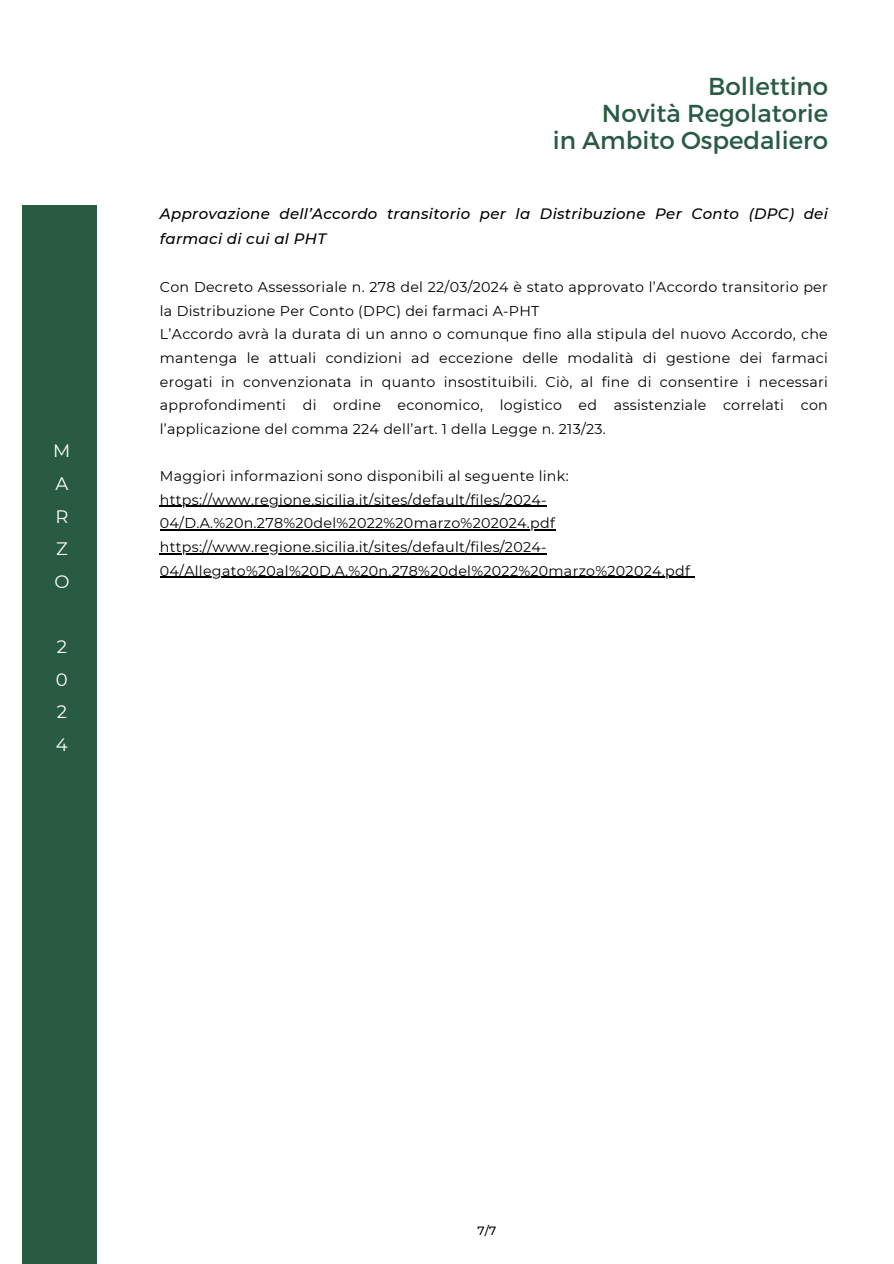
<style>
.page{position:relative;width:894px;height:1264px;background:#fff}
.page>*{position:absolute;margin:0;border:0;box-sizing:border-box;transform-origin:0 0}
.t1{font:24.45px/27px "Montserrat";color:#295b43;text-align:right}
.t2{font:18px/32.7px "Montserrat";color:#fff}
.t3{font:italic 500 15px/24.8px "Montserrat";letter-spacing:.02em;color:#000}
.t4{font:14.25px/23.7px "Montserrat";letter-spacing:.02em;color:#000}
.t5{font:500 12px "Montserrat";color:#000}
</style>
<div class="page">
<div style="left:23px;top:206px;width:74px;height:1057px;background:#295b43"></div>
<hr style="left:160px;top:506px;width:386px;height:1px;background:#000">
<hr style="left:160px;top:529px;width:395px;height:1px;background:#000">
<hr style="left:160px;top:553px;width:386px;height:1px;background:#000">
<hr style="left:160px;top:576px;width:530px;height:2px;background:#000">
<p class="t2" style="left:53px;top:434px;width:19px">M<br>A<br>R<br>Z<br>O</p>
<p class="t2" style="left:56px;top:630px;width:13px;text-align:justify">2<br>0<br>2<br>4</p>
<h1 class="t1" style="left:552px;top:71px;width:277px">Bollettino<br>Novità Regolatorie<br>in Ambito Ospedaliero</h1>
<h3 class="t3" style="left:160px;top:201px;width:669px">Approvazione dell’Accordo transitorio per la Distribuzione Per Conto (DPC) dei farmaci di cui al PHT</h3>
<h1 class="t4" style="left:160px;top:275px;width:669px">Con Decreto Assessoriale n. 278 del 22/03/2024 è stato approvato l’Accordo transitorio per la Distribuzione Per Conto (DPC) dei farmaci A-PHT<br>L’Accordo avrà la durata di un anno o comunque fino alla stipula del nuovo Accordo, che mantenga le attuali condizioni ad eccezione delle modalità di gestione dei farmaci erogati in convenzionata in quanto insostituibili. Ciò, al fine di consentire i necessari approfondimenti di ordine economico, logistico ed assistenziale correlati con l’applicazione del comma 224 dell’art. 1 della Legge n. 213/23.</h1>
<h4 class="t4" style="left:160px;top:464px;width:410px">Maggiori informazioni sono disponibili al seguente link:</h4>
<h5 class="t4" style="left:160px;top:488px;width:388px">https://www.regione.sicilia.it/sites/default/files/2024-</h5>
<h5 class="t4" style="left:160px;top:511px;width:396px">04/D.A.%20n.278%20del%2022%20marzo%202024.pdf</h5>
<p class="t4" style="left:160px;top:535px;width:531px">https://www.regione.sicilia.it/sites/default/files/2024-<br>04/Allegato%20al%20D.A.%20n.278%20del%2022%20marzo%202024.pdf</p>
<h2 class="t5" style="left:477px;top:1223px;width:21px">7/7</h2>
</div>
